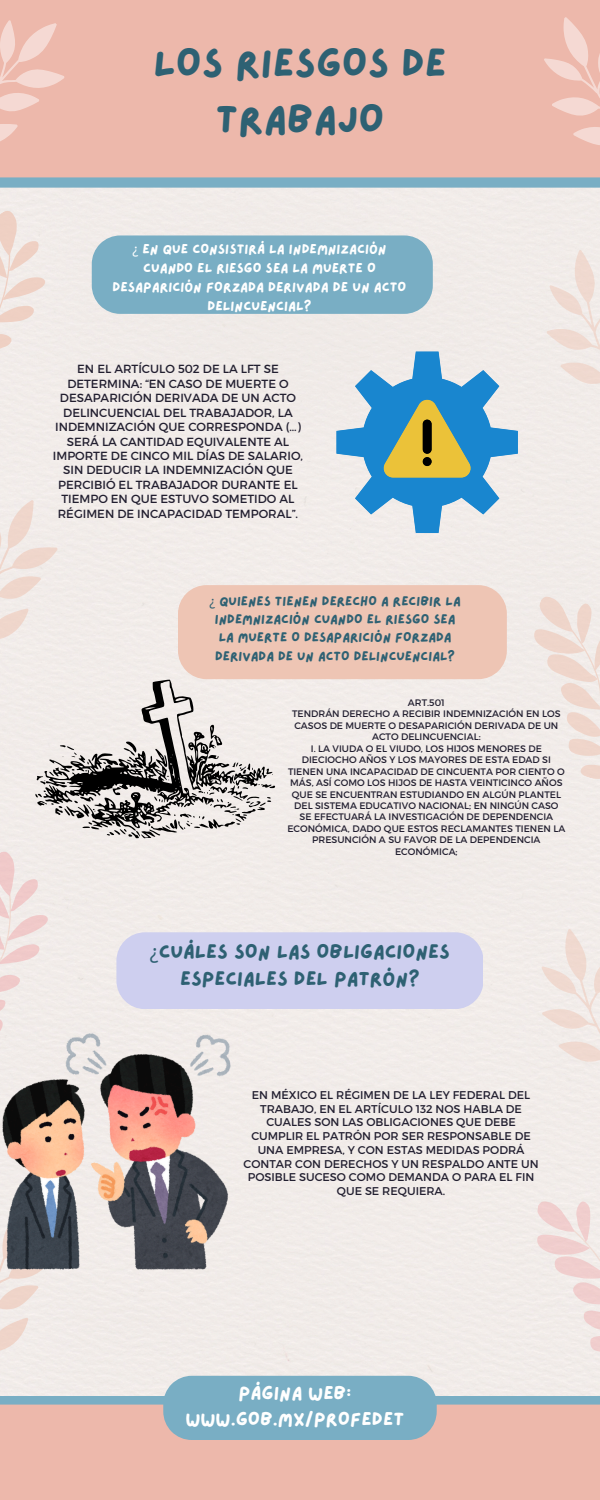
<style>
.page{position:relative;width:600px;height:1500px;background:#fff}
.page>*{position:absolute;margin:0;border:0;box-sizing:border-box;transform-origin:0 0}
.t1{font:40.1px/56px "Lazydog";color:#2e6173;text-align:center}
.t2{font:20.1px/27.8px "Lazydog";color:#2e6173;text-align:center}
.t3{font:19px/26.6px "Lazydog";color:#fff;text-align:center}
.t4{font:13.6px/19.1px "Lazydog";color:#fff;text-align:center}
.t5{font:13.3px/18.3px "Lazydog";color:#2e6173;text-align:center}
.t6{font:11.8px/14.4px "Montserrat";color:#221f30;text-align:center}
.t7{font:11.3px/13.7px "Montserrat";color:#221f30;text-align:center}
.t8{font:9.4px/11.5px "Montserrat";color:#221f30;text-align:center}
.s1{font-family:"Noto Sans"}
</style>
<div class="page">
<div style="left:0;top:1396px;width:600px;height:104px;background:#79aec4"></div>
<div style="left:0;top:1405px;width:600px;height:95px;background:#edb8ab"></div>
<div style="left:0;top:0;width:600px;height:188px;background:#79aec4"></div>
<div style="left:0;top:0;width:600px;height:177px;background:#edb8ab"></div>
<div style="left:92px;top:235px;width:341px;height:79px;background:#79aec4"></div>
<div style="left:163px;top:1376px;width:274px;height:64px;background:#79aec4"></div>
<div style="left:116px;top:932px;width:367px;height:77px;background:#cecfef;border-radius:28px"></div>
<div style="left:178px;top:585px;width:329px;height:94px;background:#eec5b4"></div>
<svg style="left:0;top:208px;width:79px;height:211px;background:#f1e8e4"></svg>
<svg style="left:540px;top:246px;width:60px;height:186px;background:#f0e7e3"></svg>
<svg style="left:515px;top:595px;width:85px;height:193px;background:#f0e5e0"></svg>
<svg style="left:0;top:480px;width:80px;height:202px;background:#f1e8e4"></svg>
<svg style="left:0;top:849px;width:88px;height:214px;background:#f1e6e4"></svg>
<svg style="left:530px;top:920px;width:70px;height:193px;background:#f1e8e4"></svg>
<svg style="left:535px;top:1201px;width:65px;height:173px;background:#f1e3e1"></svg>
<svg style="left:0;top:1191px;width:73px;height:203px;background:#f1e8e4"></svg>
<svg style="left:527px;top:17px;width:73px;height:183px"></svg>
<svg style="left:0;top:20px;width:92px;height:158px"></svg>
<svg style="left:336px;top:352px;width:182px;height:181px;background:#8db7c6"></svg>
<svg style="left:35px;top:679px;width:240px;height:159px;background:#beb9b7"></svg>
<img style="left:2px;top:1034px;width:228px;height:235px">
<p class="t1" style="left:153px;top:37px;width:295px">LOS RIESGOS DE<br>TRABAJO</p>
<p class="t4" style="left:113px;top:240px;width:295px"><span class="s1">¿</span> EN QUE CONSISTIRÁ LA INDEMNIZACIÓN<br>CUANDO EL RIESGO SEA LA MUERTE O<br>DESAPARICIÓN FORZADA DERIVADA DE UN ACTO<br>DELINCUENCIAL?</p>
<p class="t6" style="left:53px;top:361px;width:252px">EN EL ARTÍCULO 502 DE LA LFT SE DETERMINA: “EN CASO DE MUERTE O DESAPARICIÓN DERIVADA DE UN ACTO DELINCUENCIAL DEL TRABAJADOR, LA INDEMNIZACIÓN QUE CORRESPONDA (…)<br>SERÁ LA CANTIDAD EQUIVALENTE AL IMPORTE DE CINCO MIL DÍAS DE SALARIO, SIN DEDUCIR LA INDEMNIZACIÓN QUE PERCIBIÓ EL TRABAJADOR DURANTE EL TIEMPO EN QUE ESTUVO SOMETIDO AL RÉGIMEN DE INCAPACIDAD TEMPORAL”.</p>
<p class="t5" style="left:210px;top:592px;width:253px"><span class="s1">¿</span> QUIENES TIENEN DERECHO A RECIBIR LA INDEMNIZACIÓN CUANDO EL RIESGO SEA LA MUERTE O DESAPARICIÓN FORZADA DERIVADA DE UN ACTO DELINCUENCIAL?</p>
<p class="t8" style="left:408px;top:696px;width:38px">ART.501</p>
<p class="t8" style="left:292px;top:708px;width:270px">TENDRÁN DERECHO A RECIBIR INDEMNIZACIÓN EN LOS<br>CASOS DE MUERTE O DESAPARICIÓN DERIVADA DE UN<br>ACTO DELINCUENCIAL:</p>
<h4 class="t8" style="left:287px;top:742px;width:279px">I. LA VIUDA O EL VIUDO, LOS HIJOS MENORES DE DIECIOCHO AÑOS Y LOS MAYORES DE ESTA EDAD SI TIENEN UNA INCAPACIDAD DE CINCUENTA POR CIENTO O MÁS, ASÍ COMO LOS HIJOS DE HASTA VEINTICINCO AÑOS QUE SE ENCUENTRAN ESTUDIANDO EN ALGÚN PLANTEL DEL SISTEMA EDUCATIVO NACIONAL; EN NINGÚN CASO SE EFECTUARÁ LA INVESTIGACIÓN DE DEPENDENCIA ECONÓMICA, DADO QUE ESTOS RECLAMANTES TIENEN LA PRESUNCIÓN A SU FAVOR DE LA DEPENDENCIA ECONÓMICA;</h4>
<p class="t2" style="left:150px;top:938px;width:302px"><span class="s1">¿</span>CUÁLES SON LAS OBLIGACIONES<br>ESPECIALES DEL PATRÓN?</p>
<h3 class="t7" style="left:244px;top:1088px;width:296px">EN MÉXICO EL RÉGIMEN DE LA LEY FEDERAL DEL TRABAJO, EN EL ARTÍCULO 132 NOS HABLA DE CUALES SON LAS OBLIGACIONES QUE DEBE CUMPLIR EL PATRÓN POR SER RESPONSABLE DE UNA EMPRESA, Y CON ESTAS MEDIDAS PODRÁ CONTAR CON DERECHOS Y UN RESPALDO ANTE UN POSIBLE SUCESO COMO DEMANDA O PARA EL FIN QUE SE REQUIERA.</h3>
<h3 class="t3" style="left:185px;top:1380px;width:221px">PÁGINA WEB:<br>WWW.GOB.MX/PROFEDET</h3>
</div>
